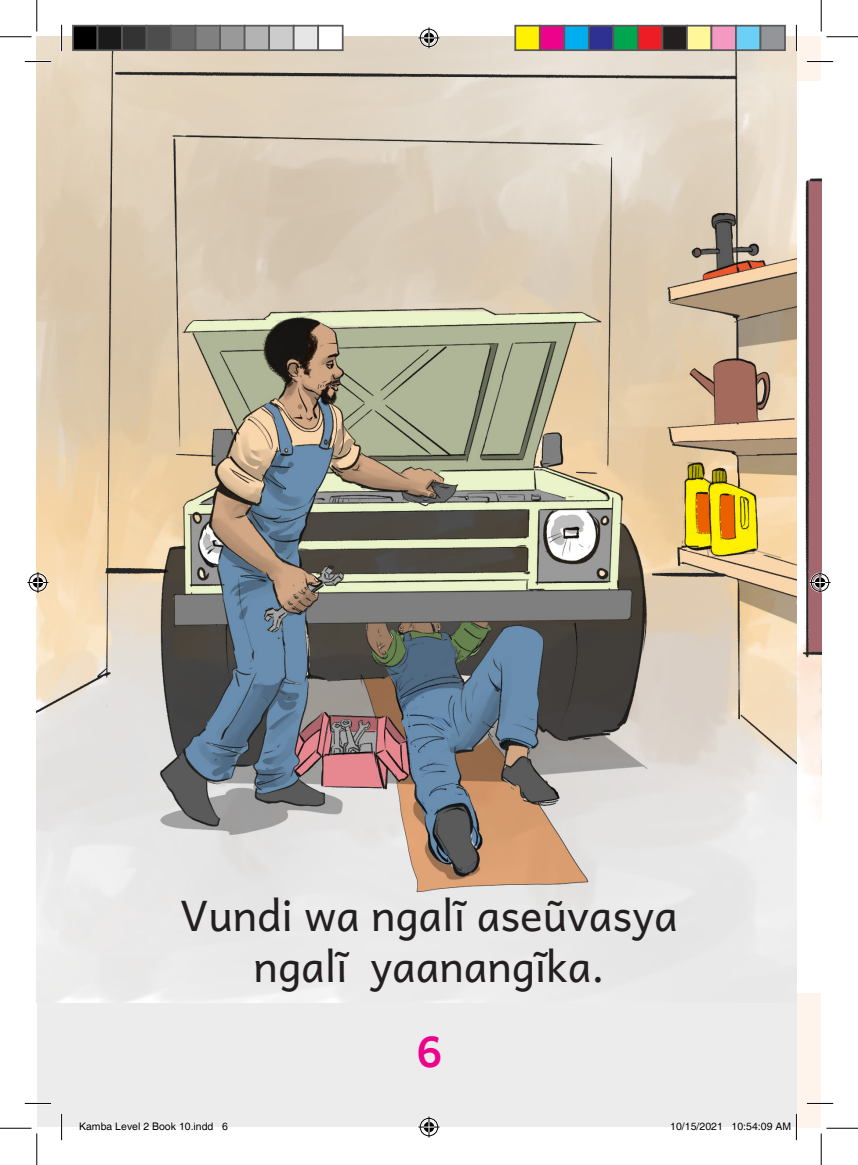
<style>
.page{position:relative;width:858px;height:1165px;background:#fff}
.page>*{position:absolute;margin:0;border:0;box-sizing:border-box;transform-origin:0 0}
.Body_Text{font:42px/50.4px "Andika New Basic";color:#231f20;text-align:center}
.t1{font:700 42px "Andika New Basic";color:#ed028c}
.t2{font:10.5px "Helvetica";color:#000}
</style>
<div class="page">
<div style="left:796px;top:37px;width:25px;height:1091px;background:#fef4ec"></div>
<img style="left:796px;top:81px;width:25px;height:912px">
<div style="left:37px;top:37px;width:759px;height:1090px;background:#edecec"></div>
<img style="left:37px;top:37px;width:759px;height:965px">
<hr style="left:25px;top:60px;width:26px;height:3px;background:#fff">
<hr style="left:806px;top:60px;width:26px;height:3px;background:#fff">
<hr style="left:25px;top:1102px;width:26px;height:2px;background:#fff">
<hr style="left:806px;top:1102px;width:26px;height:2px;background:#fff">
<hr style="left:60px;top:25px;width:3px;height:26px;background:#fff">
<hr style="left:60px;top:1114px;width:3px;height:26px;background:#fff">
<hr style="left:795px;top:25px;width:2px;height:26px;background:#fff">
<hr style="left:795px;top:1114px;width:2px;height:26px;background:#fff">
<svg style="left:25px;top:61px;width:26px;height:1px"></svg>
<svg style="left:806px;top:61px;width:26px;height:1px"></svg>
<svg style="left:25px;top:1103px;width:26px;height:1px"></svg>
<svg style="left:806px;top:1103px;width:26px;height:1px"></svg>
<svg style="left:61px;top:25px;width:1px;height:26px"></svg>
<svg style="left:61px;top:1114px;width:1px;height:26px"></svg>
<svg style="left:795px;top:25px;width:1px;height:26px"></svg>
<hr style="left:0;top:36px;width:32px;height:1px;background:#000">
<hr style="left:826px;top:36px;width:31px;height:1px;background:#000">
<hr style="left:0;top:1128px;width:32px;height:1px;background:#000">
<hr style="left:826px;top:1128px;width:31px;height:1px;background:#000">
<hr style="left:36px;top:0;width:1px;height:32px;background:#000">
<hr style="left:36px;top:1133px;width:1px;height:32px;background:#000">
<hr style="left:820px;top:0;width:1px;height:32px;background:#000">
<hr style="left:820px;top:1133px;width:1px;height:32px;background:#000">
<svg style="left:418px;top:27px;width:21px;height:21px"></svg>
<svg style="left:418px;top:1116px;width:21px;height:21px"></svg>
<svg style="left:27px;top:572px;width:21px;height:21px"></svg>
<svg style="left:809px;top:572px;width:21px;height:21px"></svg>
<div style="left:73px;top:26px;width:24px;height:24px;background:#000"></div>
<div style="left:72px;top:25px;width:26px;height:26px;border:2px solid #595959"></div>
<div style="left:97px;top:26px;width:25px;height:24px;background:#1a1a1a"></div>
<div style="left:97px;top:25px;width:26px;height:26px;border:2px solid #595959"></div>
<div style="left:122px;top:26px;width:24px;height:24px;background:#333"></div>
<div style="left:121px;top:25px;width:26px;height:26px;border:2px solid #595959"></div>
<div style="left:146px;top:26px;width:25px;height:24px;background:#4d4d4d"></div>
<div style="left:146px;top:25px;width:26px;height:26px;border:2px solid #595959"></div>
<div style="left:171px;top:26px;width:24px;height:24px;background:#666"></div>
<div style="left:170px;top:25px;width:26px;height:26px;border:2px solid #595959"></div>
<div style="left:195px;top:26px;width:25px;height:24px;background:#808080"></div>
<div style="left:195px;top:25px;width:26px;height:26px;border:2px solid #595959"></div>
<div style="left:220px;top:26px;width:24px;height:24px;background:#999"></div>
<div style="left:219px;top:25px;width:26px;height:26px;border:2px solid #595959"></div>
<div style="left:244px;top:26px;width:25px;height:24px;background:#b3b3b3"></div>
<div style="left:244px;top:25px;width:26px;height:26px;border:2px solid #595959"></div>
<div style="left:269px;top:26px;width:24px;height:24px;background:#ccc"></div>
<div style="left:268px;top:25px;width:26px;height:26px;border:2px solid #595959"></div>
<div style="left:293px;top:26px;width:25px;height:24px;background:#e6e6e6"></div>
<div style="left:293px;top:25px;width:26px;height:26px;border:2px solid #595959"></div>
<div style="left:318px;top:26px;width:24px;height:24px;background:#fff"></div>
<div style="left:317px;top:25px;width:26px;height:26px;border:2px solid #595959"></div>
<div style="left:515px;top:26px;width:24px;height:24px;background:#fff101"></div>
<div style="left:514px;top:25px;width:26px;height:26px;border:2px solid #595959"></div>
<div style="left:539px;top:26px;width:25px;height:24px;background:#ed028c"></div>
<div style="left:538px;top:25px;width:27px;height:26px;border:2px solid #595959"></div>
<div style="left:564px;top:26px;width:24px;height:24px;background:#00aeef"></div>
<div style="left:563px;top:25px;width:26px;height:26px;border:2px solid #595959"></div>
<div style="left:588px;top:26px;width:25px;height:24px;background:#2e3092"></div>
<div style="left:587px;top:25px;width:27px;height:26px;border:2px solid #595959"></div>
<div style="left:613px;top:26px;width:24px;height:24px;background:#00a54f"></div>
<div style="left:612px;top:25px;width:26px;height:26px;border:2px solid #595959"></div>
<div style="left:637px;top:26px;width:25px;height:24px;background:#ee1d23"></div>
<div style="left:636px;top:25px;width:27px;height:26px;border:2px solid #595959"></div>
<div style="left:662px;top:26px;width:24px;height:24px;background:#231f20"></div>
<div style="left:661px;top:25px;width:26px;height:26px;border:2px solid #595959"></div>
<div style="left:686px;top:26px;width:25px;height:24px;background:#fff79a"></div>
<div style="left:685px;top:25px;width:27px;height:26px;border:2px solid #595959"></div>
<div style="left:711px;top:26px;width:24px;height:24px;background:#f499c2"></div>
<div style="left:710px;top:25px;width:26px;height:26px;border:2px solid #595959"></div>
<div style="left:735px;top:26px;width:25px;height:24px;background:#6bcff6"></div>
<div style="left:734px;top:25px;width:27px;height:26px;border:2px solid #595959"></div>
<div style="left:760px;top:26px;width:24px;height:24px;background:#939598"></div>
<div style="left:759px;top:25px;width:26px;height:26px;border:2px solid #595959"></div>
<svg style="left:79px;top:1122px;width:134px;height:5px"></svg>
<svg style="left:222px;top:1122px;width:6px;height:5px"></svg>
<svg style="left:671px;top:1122px;width:50px;height:5px"></svg>
<svg style="left:732px;top:1114px;width:64px;height:26px"></svg>
<p class="Body_Text" style="left:180px;top:885px;width:498px">Vundi wa ngalĩ aseũvasya ngalĩ yaanangĩka.</p>
<h1 class="t1" style="left:416px;top:1013px;width:26px">6</h1>
<p class="t2" style="left:79px;top:1120px;width:150px">Kamba Level 2 Book 10.indd 6</p>
<p class="t2" style="left:670px;top:1120px;width:122px">10/15/2021 10:54:09 AM</p>
</div>
